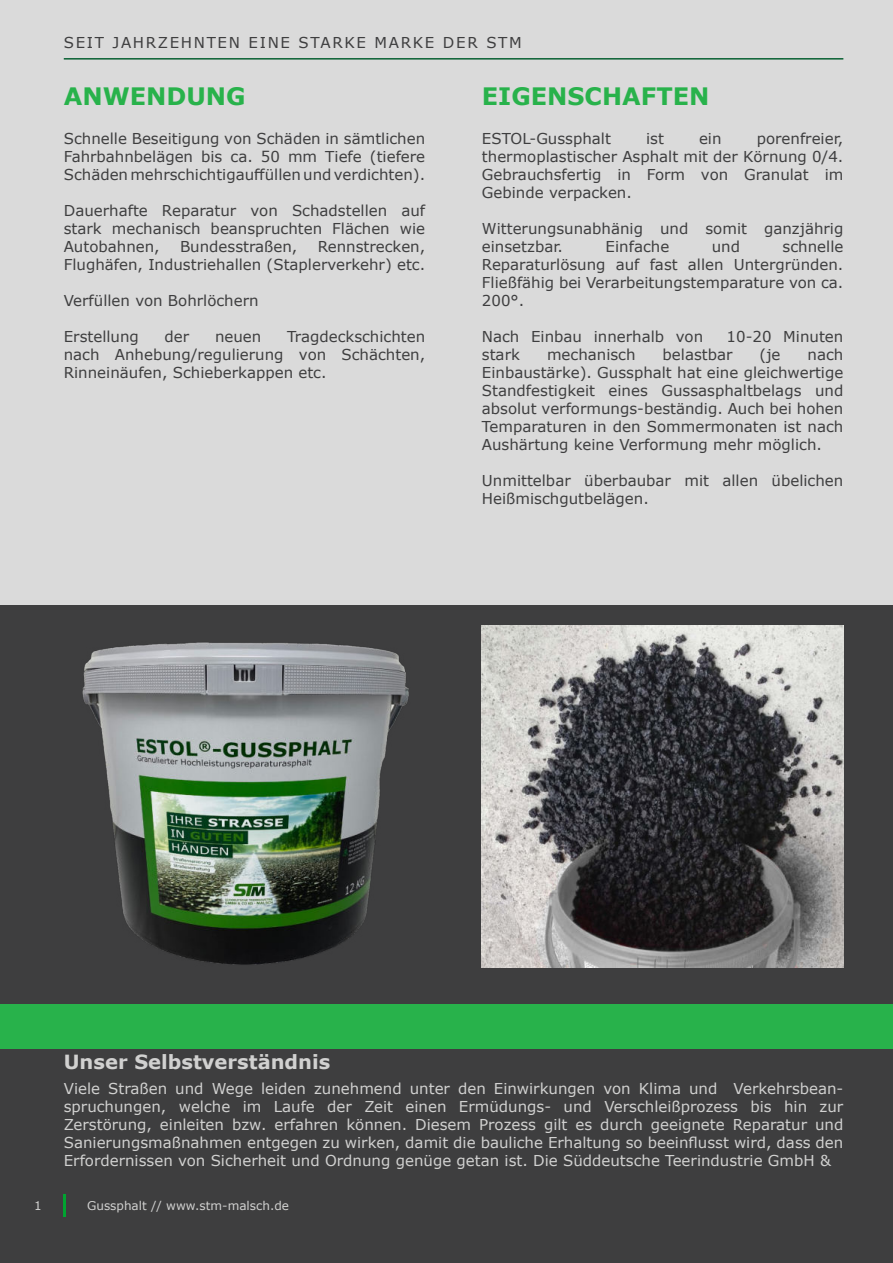
<style>
.page{position:relative;width:893px;height:1263px;background:#fff}
.page>*{position:absolute;margin:0;border:0;box-sizing:border-box;transform-origin:0 0}
.t1{font:700 24px "Verdana";color:#28b24b}
.t2{font:700 19.5px "Verdana";color:#d1d1d0}
.t3{font:15px/18px "Verdana";color:#3e3e3f;text-align:justify}
.t4{font:15px/18px "Verdana";color:#d1d1d0;text-align:justify}
.t5{font:15px "Verdana";letter-spacing:.11em;color:#3e3e3f}
.t6{font:12px "Verdana";color:#d1d1d0}
</style>
<div class="page">
<div style="left:0;top:0;width:893px;height:606px;background:#dadada"></div>
<div style="left:0;top:606px;width:893px;height:657px;background:#3e3e3f"></div>
<hr style="left:64px;top:58px;width:779px;height:2px;background:#096032">
<div style="left:0;top:1004px;width:893px;height:45px;background:#28b24b"></div>
<hr style="left:64px;top:1194px;width:2px;height:23px;background:#00a430">
<img style="left:82px;top:642px;width:327px;height:323px">
<img style="left:482px;top:625px;width:361px;height:342px">
<p class="t5" style="left:64px;top:36px;width:459px">SEIT JAHRZEHNTEN EINE STARKE MARKE DER STM</p>
<h1 class="t1" style="left:64px;top:87px;width:183px">ANWENDUNG</h1>
<h1 class="t1" style="left:482px;top:87px;width:229px">EIGENSCHAFTEN</h1>
<p class="t3" style="left:64px;top:131px;width:363px">Schnelle Beseitigung von Schäden in sämtlichen Fahrbahnbelägen bis ca. 50 mm Tiefe (tiefere Schäden mehrschichtigauffüllen und verdichten).</p>
<p class="t3" style="left:64px;top:203px;width:363px">Dauerhafte Reparatur von Schadstellen auf stark mechanisch beanspruchten Flächen wie Autobahnen,</p>
<p class="t3" style="left:482px;top:131px;width:363px;text-indent:275px">porenfreier, thermoplastischer Asphalt mit der Körnung 0/4.<br>Gebrauchsfertig in Form von Granulat im Gebinde verpacken.</p>
<p class="t3" style="left:482px;top:221px;width:363px">Witterungsunabhänig und somit ganzjährig einsetzbar.</p>
<p class="t3" style="left:482px;top:131px;width:131px">ESTOL-Gussphalt</p>
<p class="t3" style="left:646px;top:131px;width:19px">ist</p>
<p class="t3" style="left:699px;top:131px;width:24px">ein</p>
<p class="t3" style="left:180px;top:239px;width:119px">Bundesstraßen,</p>
<p class="t3" style="left:606px;top:239px;width:65px">Einfache</p>
<p class="t3" style="left:712px;top:239px;width:30px">und</p>
<p class="t3" style="left:64px;top:239px;width:363px;text-align:right">Rennstrecken,<br>Flughäfen, Industriehallen (Staplerverkehr) etc.</p>
<p class="t3" style="left:64px;top:292px;width:196px">Verfüllen von Bohrlöchern</p>
<p class="t3" style="left:64px;top:329px;width:77px">Erstellung</p>
<p class="t3" style="left:165px;top:329px;width:26px">der</p>
<p class="t3" style="left:215px;top:329px;width:48px">neuen</p>
<p class="t3" style="left:482px;top:239px;width:363px;text-indent:301px">schnelle Reparaturlösung auf fast allen Untergründen.<br>Fließfähig bei Verarbeitungstemparature von ca.<br>200°.</p>
<p class="t3" style="left:482px;top:329px;width:223px">Nach Einbau innerhalb von</p>
<p class="t3" style="left:727px;top:329px;width:118px">10-20 Minuten</p>
<p class="t3" style="left:482px;top:347px;width:40px">stark</p>
<p class="t3" style="left:547px;top:347px;width:90px">mechanisch</p>
<p class="t3" style="left:663px;top:347px;width:71px">belastbar</p>
<p class="t3" style="left:760px;top:347px;width:22px">(je</p>
<p class="t3" style="left:64px;top:329px;width:363px;text-indent:223px">Tragdeckschichten nach Anhebung/regulierung von Schächten, Rinneinäufen, Schieberkappen etc.</p>
<p class="t3" style="left:482px;top:347px;width:363px;text-indent:326px">nach Einbaustärke). Gussphalt hat eine gleichwertige Standfestigkeit eines Gussasphaltbelags und absolut verformungs-beständig. Auch bei hohen Temparaturen in den Sommermonaten ist nach Aushärtung keine Verformung mehr möglich.</p>
<p class="t3" style="left:482px;top:472px;width:363px">Unmittelbar überbaubar mit allen übelichen<br>Heißmischgutbelägen.</p>
<h2 class="t2" style="left:64px;top:1054px;width:268px">Unser Selbstverständnis</h2>
<p class="t4" style="left:64px;top:1081px;width:781px">Viele Straßen und Wege leiden zunehmend unter den Einwirkungen von Klima und Verkehrsbean&shy;spruchungen, welche im Laufe der Zeit einen Ermüdungs- und Verschleißprozess bis hin zur Zerstörung, einleiten bzw. erfahren können. Diesem Prozess gilt es durch geeignete Reparatur und Sanierungsmaßnahmen entgegen zu wirken, damit die bauliche Erhaltung so beeinflusst wird, dass den Erfordernissen von Sicherheit und Ordnung genüge getan ist. Die Süddeutsche Teerindustrie GmbH &amp;</p>
<p class="t6" style="left:34px;top:1201px;width:9px">1</p>
<p class="t6" style="left:87px;top:1201px;width:203px">Gussphalt // www.stm-malsch.de</p>
</div>
